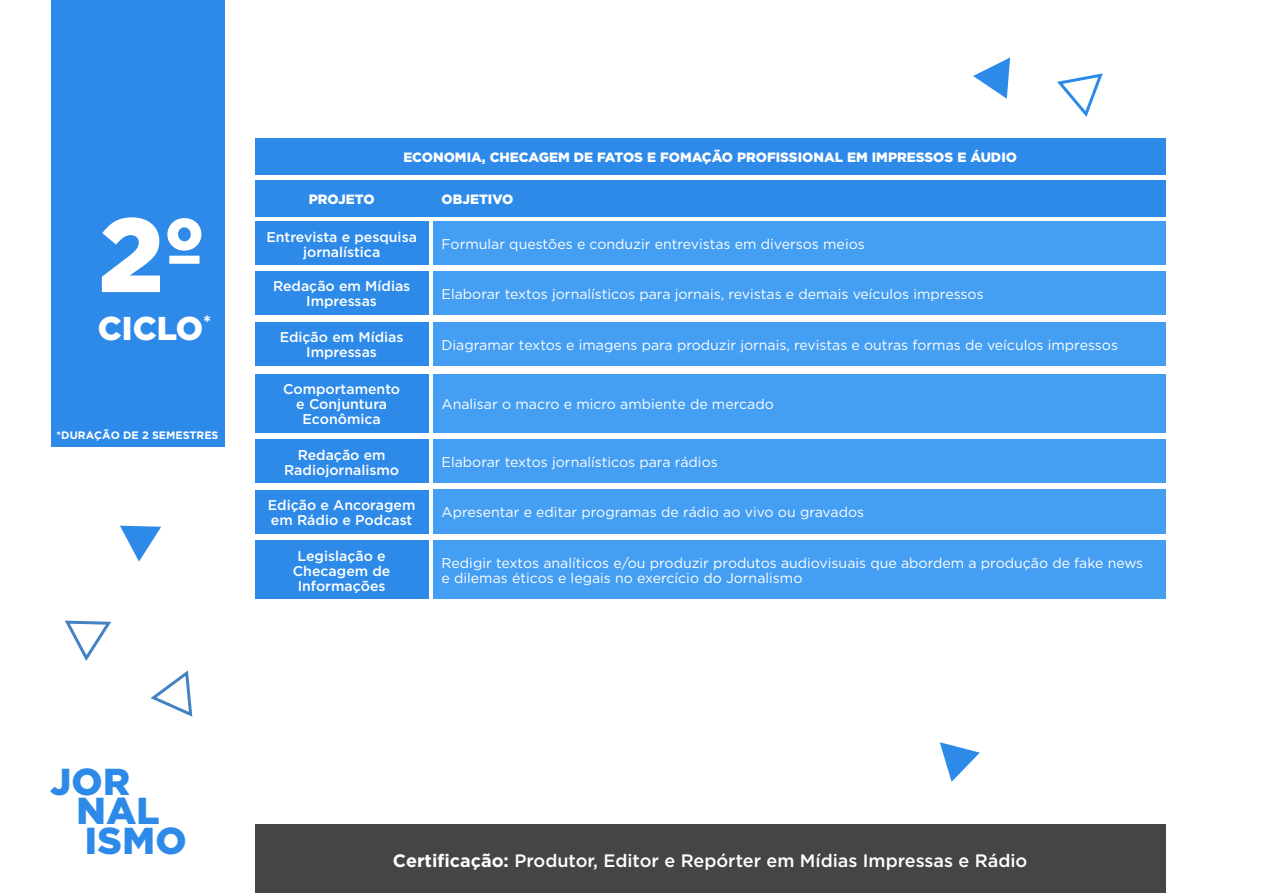
<style>
.page{position:relative;width:1263px;height:893px;background:#fff}
.page>*{position:absolute;margin:0;border:0;box-sizing:border-box;transform-origin:0 0}
.t1{font:900 105px "Gotham HTF";color:#fff}
.t2{font:900 37.5px/29.7px "Gotham";letter-spacing:.01em;color:#2d8ae9}
.t3{font:900 33px "Gotham HTF";color:#fff}
.t4{font:500 18px "Gotham HTF";color:#fff}
.t5{font:14.1px/15px "Gotham HTF";color:#fff}
.t6{font:500 14.1px/15px "Gotham HTF";color:#fff;text-align:center}
.t7{font:900 13.5px "Gotham";color:#fff}
.t8{font:700 10.8px "Gotham";color:#fff}
.s1{font-weight:700}
</style>
<div class="page">
<div style="left:51px;top:0;width:173px;height:446px;background:#2d8ae9"></div>
<div style="left:255px;top:825px;width:910px;height:68px;background:#464545"></div>
<div style="left:255px;top:221px;width:173px;height:44px;background:#2d8ae9"></div>
<div style="left:433px;top:221px;width:732px;height:44px;background:#449ef2"></div>
<div style="left:255px;top:271px;width:173px;height:44px;background:#2d8ae9"></div>
<div style="left:433px;top:271px;width:732px;height:44px;background:#449ef2"></div>
<div style="left:255px;top:322px;width:173px;height:44px;background:#2d8ae9"></div>
<div style="left:433px;top:322px;width:732px;height:44px;background:#449ef2"></div>
<div style="left:255px;top:374px;width:173px;height:59px;background:#2d8ae9"></div>
<div style="left:433px;top:374px;width:732px;height:59px;background:#449ef2"></div>
<div style="left:255px;top:439px;width:173px;height:44px;background:#2d8ae9"></div>
<div style="left:433px;top:439px;width:732px;height:44px;background:#449ef2"></div>
<div style="left:255px;top:490px;width:173px;height:43px;background:#2d8ae9"></div>
<div style="left:433px;top:489px;width:732px;height:44px;background:#449ef2"></div>
<div style="left:255px;top:540px;width:173px;height:59px;background:#2d8ae9"></div>
<div style="left:433px;top:540px;width:732px;height:59px;background:#449ef2"></div>
<svg style="left:64px;top:620px;width:47px;height:41px"></svg>
<svg style="left:120px;top:526px;width:41px;height:36px"></svg>
<svg style="left:150px;top:670px;width:43px;height:47px"></svg>
<div style="left:255px;top:180px;width:910px;height:36px;background:#2d8ae9"></div>
<svg style="left:940px;top:742px;width:40px;height:40px"></svg>
<svg style="left:1057px;top:73px;width:46px;height:44px"></svg>
<svg style="left:973px;top:58px;width:37px;height:41px"></svg>
<div style="left:255px;top:138px;width:910px;height:36px;background:#2d8ae9"></div>
<h1 class="t1" style="left:98px;top:194px;width:108px">2º</h1>
<h3 class="t3" style="left:98px;top:309px;width:115px">CICLO<sup>*</sup></h3>
<p class="t8" style="left:57px;top:429px;width:163px">*DURAÇÃO DE 2 SEMESTRES</p>
<p class="t7" style="left:403px;top:148px;width:615px">ECONOMIA, CHECAGEM DE FATOS E FOMAÇÃO PROFISSIONAL EM IMPRESSOS E ÁUDIO</p>
<p class="t7" style="left:309px;top:190px;width:67px">PROJETO</p>
<p class="t7" style="left:442px;top:190px;width:73px">OBJETIVO</p>
<p class="t6" style="left:266px;top:229px;width:152px">Entrevista e pesquisa jornalística</p>
<p class="t5" style="left:441px;top:236px;width:425px">Formular questões e conduzir entrevistas em diversos meios</p>
<p class="t6" style="left:273px;top:279px;width:139px">Redação em Mídias<br>Impressas</p>
<p class="t5" style="left:441px;top:286px;width:544px">Elaborar textos jornalísticos para jornais, revistas e demais veículos impressos</p>
<p class="t6" style="left:280px;top:329px;width:125px">Edição em Mídias<br>Impressas</p>
<p class="t5" style="left:441px;top:337px;width:678px">Diagramar textos e imagens para produzir jornais, revistas e outras formas de veículos impressos</p>
<p class="t6" style="left:283px;top:381px;width:119px">Comportamento e Conjuntura<br>Econômica</p>
<p class="t5" style="left:441px;top:397px;width:334px">Analisar o macro e micro ambiente de mercado</p>
<p class="t6" style="left:284px;top:447px;width:117px">Redação em<br>Radiojornalismo</p>
<p class="t5" style="left:441px;top:455px;width:278px">Elaborar textos jornalísticos para rádios</p>
<p class="t6" style="left:268px;top:497px;width:149px;text-align:left">Edição e Ancoragem em Rádio e Podcast</p>
<p class="t5" style="left:441px;top:505px;width:424px">Apresentar e editar programas de rádio ao vivo ou gravados</p>
<p class="t6" style="left:293px;top:548px;width:99px">Legislação e<br>Checagem de<br>Informações</p>
<p class="t5" style="left:441px;top:556px;width:703px">Redigir textos analíticos e/ou produzir produtos audiovisuais que abordem a produção de fake news e dilemas éticos e legais no exercício do Jornalismo</p>
<h2 class="t2" style="left:77px;top:766px;width:111px;text-indent:-27px">JOR<br>NAL<br>ISMO</h2>
<p class="t4" style="left:393px;top:850px;width:636px"><span class="s1">Certificação:</span> Produtor, Editor e Repórter em Mídias Impressas e Rádio</p>
</div>
